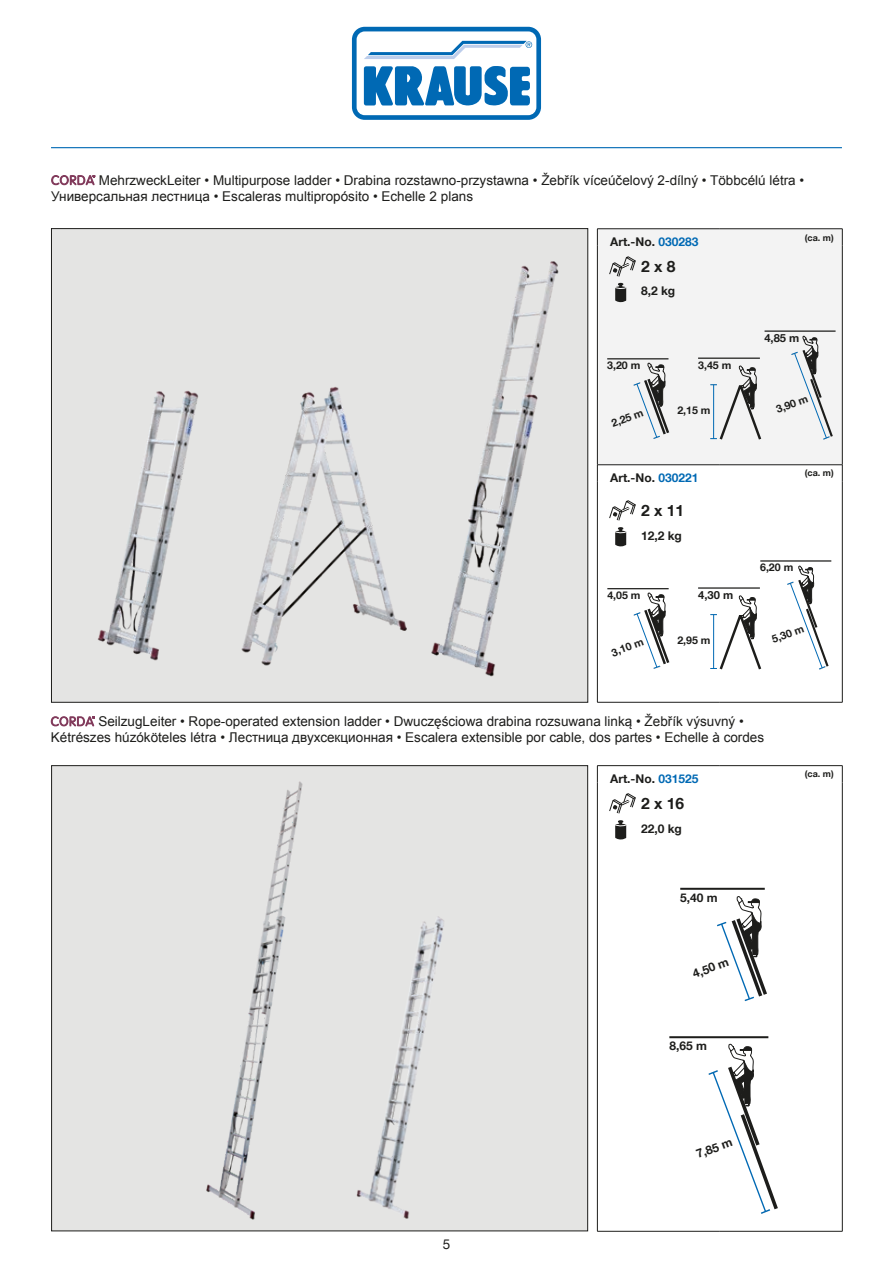
<style>
.page{position:relative;width:893px;height:1263px;background:#fff}
.page>*{position:absolute;margin:0;border:0;box-sizing:border-box;transform-origin:0 0}
.t1{font:700 15.6px "Helvetica Neue LT";color:#1d1d1b}
.t2{font:13.5px/16.2px "Arial";color:#1d1d1b}
.t3{font:13.5px "Helvetica Neue LT";color:#1d1d1b}
.t4{font:700 12px "Helvetica Neue LT";color:#1d1d1b}
.t5{font:700 11.25px "Helvetica Neue LT";color:#1d1d1b}
.t6{font:700 10.65px "Helvetica Neue LT";color:#1d1d1b}
.t7{font:700 9px "Helvetica Neue LT";color:#1d1d1b}
.s1{color:#0069b4}
</style>
<div class="page">
<hr style="left:51px;top:147px;width:791px;height:1px;background:#0069b4">
<svg style="left:352px;top:27px;width:189px;height:93px"></svg>
<div style="left:51px;top:765px;width:537px;height:466px;background:#e4e4e3"></div>
<img style="left:192px;top:771px;width:119px;height:449px">
<img style="left:356px;top:914px;width:90px;height:306px">
<div style="left:598px;top:229px;width:244px;height:235px;background:#f3f3f3"></div>
<svg style="left:598px;top:465px;width:244px;height:237px"></svg>
<hr style="left:597px;top:228px;width:123px;height:1px;background:#1d1d1b">
<svg style="left:597px;top:229px;width:1px;height:17px"></svg>
<hr style="left:720px;top:228px;width:122px;height:1px;background:#1d1d1b">
<svg style="left:842px;top:229px;width:1px;height:17px"></svg>
<hr style="left:597px;top:246px;width:1px;height:219px;background:#1d1d1b">
<hr style="left:842px;top:246px;width:1px;height:219px;background:#1d1d1b">
<hr style="left:597px;top:464px;width:123px;height:1px;background:#1d1d1b">
<svg style="left:597px;top:465px;width:1px;height:17px"></svg>
<hr style="left:720px;top:464px;width:122px;height:1px;background:#1d1d1b">
<svg style="left:842px;top:465px;width:1px;height:17px"></svg>
<hr style="left:597px;top:482px;width:1px;height:220px;background:#1d1d1b">
<hr style="left:842px;top:482px;width:1px;height:220px;background:#1d1d1b">
<hr style="left:597px;top:702px;width:123px;height:1px;background:#1d1d1b">
<hr style="left:720px;top:702px;width:122px;height:1px;background:#1d1d1b">
<svg style="left:598px;top:766px;width:244px;height:465px"></svg>
<hr style="left:597px;top:765px;width:123px;height:1px;background:#1d1d1b">
<svg style="left:597px;top:766px;width:1px;height:17px"></svg>
<hr style="left:720px;top:765px;width:122px;height:1px;background:#1d1d1b">
<svg style="left:842px;top:766px;width:1px;height:17px"></svg>
<hr style="left:597px;top:783px;width:1px;height:448px;background:#1d1d1b">
<hr style="left:842px;top:783px;width:1px;height:448px;background:#1d1d1b">
<hr style="left:597px;top:1231px;width:123px;height:1px;background:#1d1d1b">
<hr style="left:720px;top:1231px;width:122px;height:1px;background:#1d1d1b">
<svg style="left:51px;top:716px;width:44px;height:10px"></svg>
<svg style="left:51px;top:175px;width:44px;height:10px"></svg>
<svg style="left:715px;top:896px;width:55px;height:106px"></svg>
<hr style="left:680px;top:888px;width:85px;height:2px;background:#1d1d1b">
<svg style="left:707px;top:1043px;width:74px;height:172px"></svg>
<hr style="left:669px;top:1036px;width:99px;height:2px;background:#1d1d1b">
<div style="left:51px;top:228px;width:537px;height:475px;background:#e4e4e3"></div>
<svg style="left:609px;top:500px;width:27px;height:21px"></svg>
<svg style="left:609px;top:256px;width:27px;height:21px"></svg>
<svg style="left:609px;top:793px;width:27px;height:21px"></svg>
<hr style="left:760px;top:560px;width:71px;height:2px;background:#1d1d1b">
<svg style="left:786px;top:566px;width:44px;height:104px"></svg>
<hr style="left:764px;top:330px;width:72px;height:2px;background:#1d1d1b">
<svg style="left:790px;top:336px;width:45px;height:104px"></svg>
<svg style="left:710px;top:595px;width:53px;height:77px"></svg>
<hr style="left:698px;top:587px;width:62px;height:2px;background:#1d1d1b">
<svg style="left:710px;top:365px;width:53px;height:77px"></svg>
<hr style="left:698px;top:358px;width:62px;height:1px;background:#1d1d1b">
<svg style="left:633px;top:592px;width:38px;height:77px"></svg>
<hr style="left:607px;top:588px;width:62px;height:1px;background:#1d1d1b">
<svg style="left:633px;top:363px;width:38px;height:77px"></svg>
<hr style="left:607px;top:358px;width:61px;height:1px;background:#1d1d1b">
<svg style="left:614px;top:527px;width:13px;height:19px"></svg>
<svg style="left:614px;top:283px;width:13px;height:19px"></svg>
<svg style="left:614px;top:820px;width:13px;height:19px"></svg>
<img style="left:238px;top:385px;width:169px;height:284px">
<img style="left:96px;top:390px;width:104px;height:273px">
<img style="left:429px;top:261px;width:132px;height:417px">
<p class="t2" style="left:51px;top:172px;width:754px;text-indent:47px">MehrzweckLeiter • Multipurpose ladder • Drabina rozstawno-przystawna • Žebřík víceúčelový 2-dílný • Többcélú létra •<br>Универсальная лестница • Escaleras multipropósito • Echelle 2 plans</p>
<p class="t4" style="left:610px;top:234px;width:90px">Art.-No. <span class="s1">030283</span></p>
<p class="t1" style="left:641px;top:256px;width:36px">2 x 8</p>
<p class="t4" style="left:641px;top:284px;width:36px">8,2 kg</p>
<p class="t6" style="left:607px;top:359px;width:35px">3,20 m</p>
<p class="t6" style="left:610px;top:417px;width:35px;rotate:-20deg">2,25 m</p>
<p class="t6" style="left:698px;top:358px;width:35px">3,45 m</p>
<p class="t6" style="left:677px;top:403px;width:35px">2,15 m</p>
<p class="t4" style="left:610px;top:470px;width:90px">Art.-No. <span class="s1">030221</span></p>
<p class="t1" style="left:641px;top:500px;width:45px">2 x 11</p>
<p class="t4" style="left:641px;top:528px;width:42px">12,2 kg</p>
<p class="t6" style="left:607px;top:589px;width:35px">4,05 m</p>
<p class="t6" style="left:610px;top:647px;width:35px;rotate:-20deg">3,10 m</p>
<p class="t5" style="left:698px;top:588px;width:36px">4,30 m</p>
<p class="t6" style="left:677px;top:633px;width:35px">2,95 m</p>
<p class="t7" style="left:805px;top:232px;width:30px">(ca. m)</p>
<p class="t5" style="left:764px;top:331px;width:36px">4,85 m</p>
<p class="t6" style="left:774px;top:403px;width:35px;rotate:-20deg">3,90 m</p>
<p class="t7" style="left:805px;top:467px;width:30px">(ca. m)</p>
<p class="t6" style="left:760px;top:561px;width:35px">6,20 m</p>
<p class="t6" style="left:770px;top:633px;width:35px;rotate:-20deg">5,30 m</p>
<p class="t2" style="left:51px;top:713px;width:715px;text-indent:47px">SeilzugLeiter • Rope-operated extension ladder • Dwuczęściowa drabina rozsuwana linką • Žebřík výsuvný •<br>Kétrészes húzóköteles létra • Лестница двухсекционная • Escalera extensible por cable, dos partes • Echelle à cordes</p>
<p class="t4" style="left:610px;top:771px;width:90px">Art.-No. <span class="s1">031525</span></p>
<p class="t1" style="left:641px;top:793px;width:45px">2 x 16</p>
<p class="t4" style="left:641px;top:821px;width:42px">22,0 kg</p>
<p class="t4" style="left:680px;top:890px;width:39px">5,40 m</p>
<p class="t4" style="left:691px;top:967px;width:39px;rotate:-20deg">4,50 m</p>
<p class="t4" style="left:670px;top:1038px;width:39px">8,65 m</p>
<p class="t3" style="left:443px;top:1236px;width:9px">5</p>
<p class="t4" style="left:694px;top:1147px;width:39px;rotate:-20deg">7,85 m</p>
<p class="t7" style="left:805px;top:769px;width:30px">(ca. m)</p>
</div>
